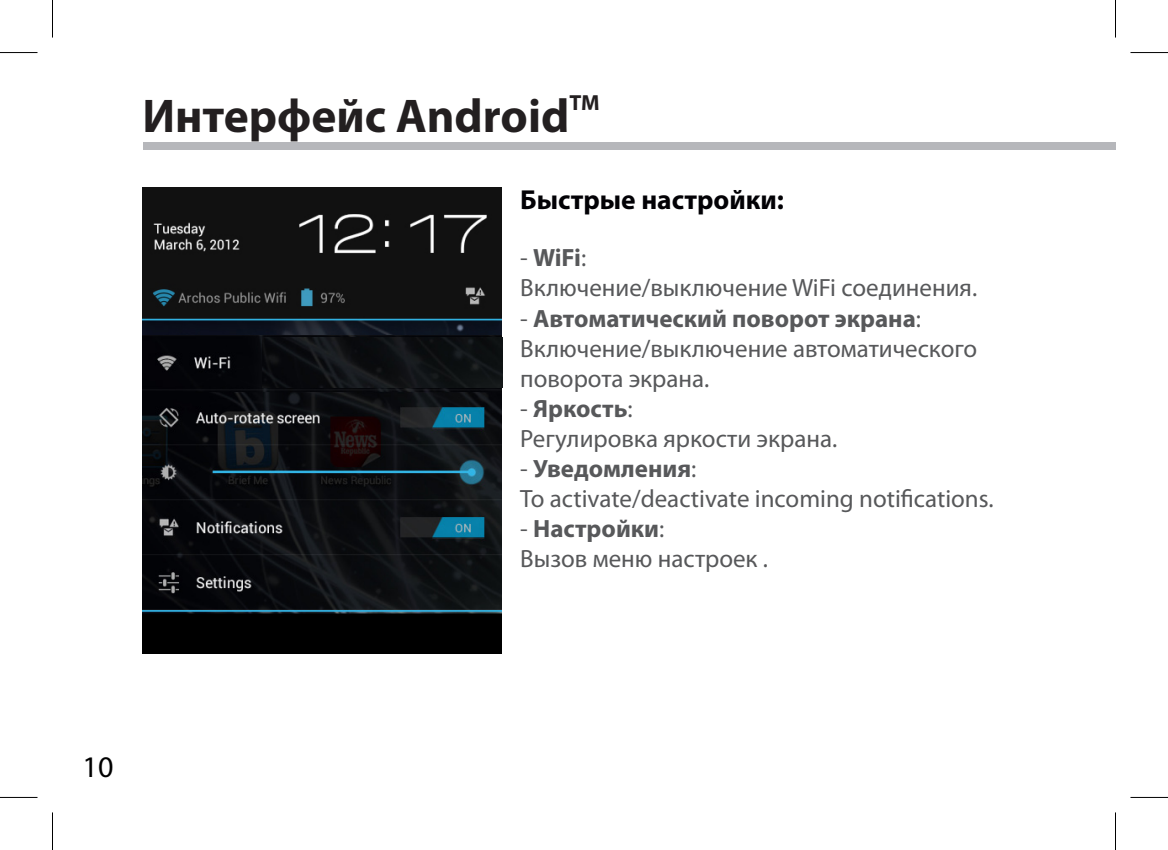
<style>
.page{position:relative;width:1168px;height:850px;background:#fff}
.page>*{position:absolute;margin:0;border:0;box-sizing:border-box;transform-origin:0 0}
.t1{font:700 47.5px "Myriad Pro";color:#231f20}
.t2{font:30px "Myriad Pro";color:#000}
.t3{font:700 27.5px "Myriad Pro";color:#020105}
.t4{font:25px/30px "Myriad Pro";color:#57585a}
.t5{font:700 25px "Myriad Pro";color:#57585a}
.t6{font:700 21.75px "Myriad Pro";color:#231f20}
.s1{font-weight:400}
</style>
<div class="page">
<div style="left:142px;top:142px;width:973px;height:8px;background:#b6b7bb"></div>
<img style="left:142px;top:187px;width:360px;height:466px">
<img style="left:263px;top:337px;width:239px;height:51px">
<hr style="left:0;top:52px;width:38px;height:1px;background:#000">
<hr style="left:1130px;top:52px;width:38px;height:1px;background:#000">
<hr style="left:0;top:796px;width:38px;height:1px;background:#000">
<hr style="left:1130px;top:796px;width:38px;height:1px;background:#000">
<hr style="left:52px;top:0;width:1px;height:38px;background:#000">
<hr style="left:52px;top:812px;width:1px;height:37px;background:#000">
<hr style="left:1115px;top:0;width:1px;height:38px;background:#000">
<hr style="left:1115px;top:812px;width:1px;height:37px;background:#000">
<p class="t1" style="left:142px;top:85px;width:428px">Интерфейс Android</p>
<p class="t6" style="left:569px;top:88px;width:32px">TM</p>
<p class="t3" style="left:520px;top:182px;width:265px">Быстрые настройки:</p>
<p class="t5" style="left:520px;top:241px;width:68px"><span class="s1">-</span> WiFi<span class="s1">:</span></p>
<p class="t4" style="left:520px;top:272px;width:459px">Включение/выключение WiFi соединения.</p>
<p class="t5" style="left:520px;top:301px;width:402px"><span class="s1">-</span> Автоматический поворот экрана<span class="s1">:</span></p>
<p class="t4" style="left:520px;top:332px;width:459px">Включение/выключение автоматического поворота экрана.</p>
<p class="t5" style="left:520px;top:391px;width:114px"><span class="s1">-</span> Яркость<span class="s1">:</span></p>
<p class="t4" style="left:520px;top:422px;width:319px">Регулировка яркости экрана.</p>
<p class="t5" style="left:520px;top:451px;width:178px"><span class="s1">-</span> Уведомления<span class="s1">:</span></p>
<p class="t4" style="left:520px;top:482px;width:475px">To activate/deactivate incoming notifications.</p>
<p class="t5" style="left:520px;top:511px;width:146px"><span class="s1">-</span> Настройки<span class="s1">:</span></p>
<p class="t4" style="left:520px;top:542px;width:249px">Вызов меню настроек .</p>
<p class="t2" style="left:83px;top:747px;width:32px">10</p>
</div>
